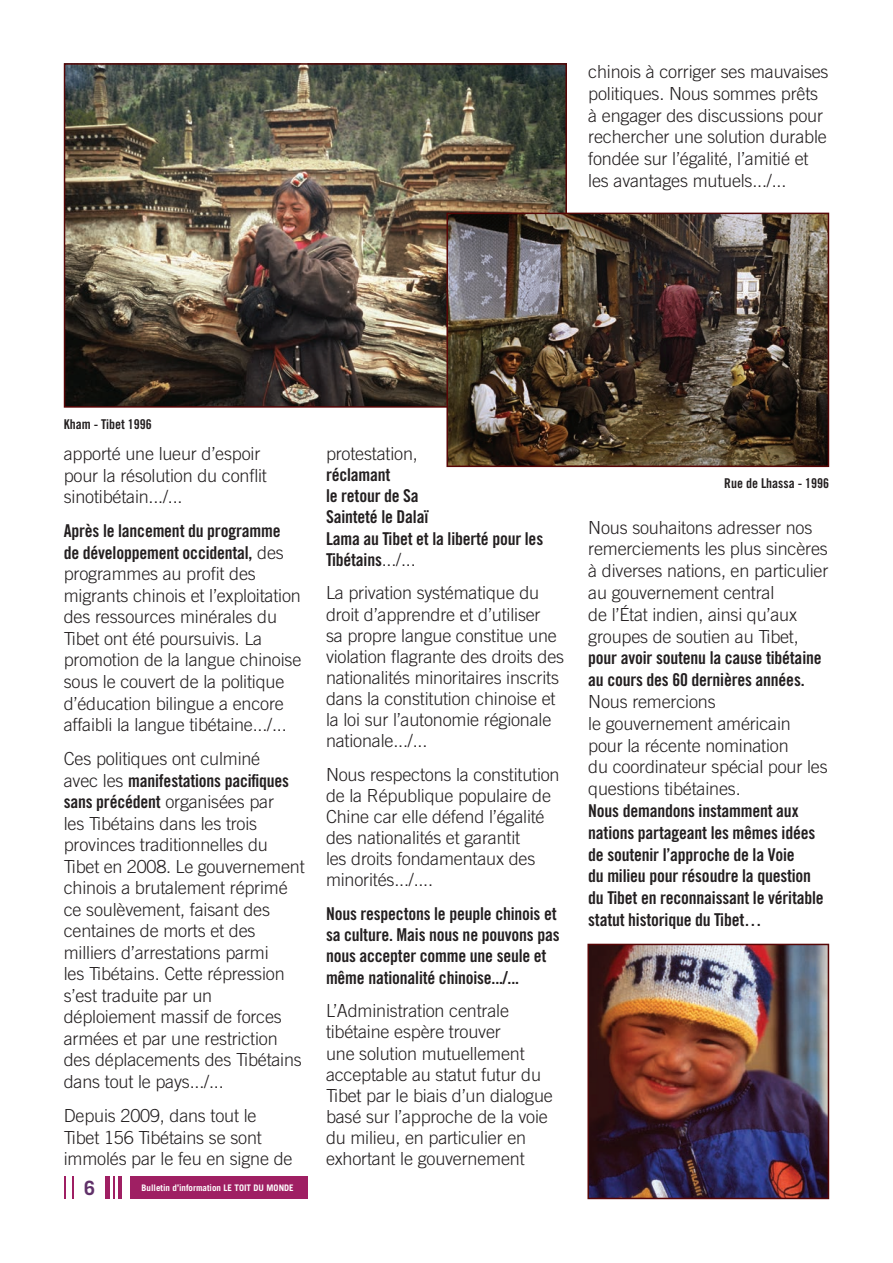
<style>
.page{position:relative;width:893px;height:1263px;background:#fff}
.page>*{position:absolute;margin:0;border:0;box-sizing:border-box;transform-origin:0 0}
.t1{font:700 19.65px "Trade Gothic";color:#603169}
.t2{font:300 18px/21.5px "Trade Gothic";letter-spacing:-.01em;color:#231f20}
.t3{font:17.7px/21.1px "Trade Gothic Bold Cond Twenty";letter-spacing:-.01em;color:#231f20}
.legende{font:13.5px "Trade Gothic Bold Cond Twenty";color:#231f20}
.t4{font:700 9px "Trade Gothic";color:#fff}
.s1{font-family:"Trade Gothic";font-weight:300;font-size:18px}
</style>
<div class="page">
<div style="left:64px;top:1176px;width:244px;height:23px;background:#9f1f63"></div>
<div style="left:122px;top:1174px;width:8px;height:27px;background:#fff"></div>
<hr style="left:70px;top:1174px;width:2px;height:27px;background:#fff">
<hr style="left:110px;top:1174px;width:3px;height:27px;background:#fff">
<hr style="left:67px;top:1174px;width:2px;height:27px;background:#fff">
<hr style="left:115px;top:1174px;width:3px;height:27px;background:#fff">
<div style="left:75px;top:1174px;width:30px;height:27px;background:#fff"></div>
<img style="left:67px;top:66px;width:497px;height:339px">
<div style="left:64px;top:63px;width:503px;height:345px;border:2px solid #570606"></div>
<img style="left:590px;top:947px;width:236px;height:249px">
<div style="left:587px;top:944px;width:242px;height:255px;border:2px solid #570606"></div>
<img style="left:449px;top:216px;width:377px;height:248px">
<div style="left:446px;top:213px;width:383px;height:254px;border:2px solid #570606"></div>
<p class="t2" style="left:588px;top:60px;width:242px">chinois à corriger ses mauvaises politiques. Nous sommes prêts à engager des discussions pour rechercher une solution durable fondée sur l’égalité, l’amitié et les avantages mutuels.../...</p>
<p class="legende" style="left:64px;top:416px;width:89px">Kham - Tibet 1996</p>
<p class="t2" style="left:64px;top:443px;width:205px">apporté une lueur d’espoir pour la résolution du conflit sinotibétain.../...</p>
<p class="t3" style="left:64px;top:520px;width:222px">Après le lancement du programme de développement occidental, <span class="s1">des</span></p>
<p class="t2" style="left:64px;top:563px;width:239px">programmes au profit des migrants chinois et l’exploitation des ressources minérales du<br>Tibet ont été poursuivis. La promotion de la langue chinoise sous le couvert de la politique d’éducation bilingue a encore affaibli la langue tibétaine.../...</p>
<p class="t2" style="left:64px;top:748px;width:198px">Ces politiques ont culminé</p>
<p class="t3" style="left:64px;top:770px;width:227px"><span class="s1">avec les</span> manifestations pacifiques sans précédent <span class="s1">organisées par</span></p>
<p class="t2" style="left:64px;top:812px;width:242px">les Tibétains dans les trois provinces traditionnelles du<br>Tibet en 2008. Le gouvernement chinois a brutalement réprimé ce soulèvement, faisant des centaines de morts et des milliers d’arrestations parmi<br>les Tibétains. Cette répression s’est traduite par un déploiement massif de forces armées et par une restriction des déplacements des Tibétains dans tout le pays.../...</p>
<p class="t2" style="left:64px;top:1105px;width:230px">Depuis 2009, dans tout le<br>Tibet 156 Tibétains se sont immolés par le feu en signe de</p>
<p class="t1" style="left:84px;top:1176px;width:12px">6</p>
<p class="t4" style="left:142px;top:1182px;width:154px">Bulletin d’information LE TOIT DU MONDE</p>
<p class="t2" style="left:326px;top:443px;width:93px">protestation,</p>
<p class="t3" style="left:326px;top:464px;width:219px">réclamant<br>le retour de Sa<br>Sainteté le Dalaï<br>Lama au Tibet et la liberté pour les<br>Tibétains<span class="s1">.../...</span></p>
<p class="t2" style="left:326px;top:582px;width:240px">La privation systématique du droit d’apprendre et d’utiliser<br>sa propre langue constitue une violation flagrante des droits des nationalités minoritaires inscrits dans la constitution chinoise et la loi sur l’autonomie régionale nationale.../...</p>
<p class="t2" style="left:326px;top:764px;width:235px">Nous respectons la constitution de la République populaire de<br>Chine car elle défend l’égalité des nationalités et garantit<br>les droits fondamentaux des minorités.../....</p>
<p class="t3" style="left:326px;top:903px;width:235px">Nous respectons le peuple chinois et sa culture. Mais nous ne pouvons pas nous accepter comme une seule et même nationalité chinoise.../...</p>
<p class="t2" style="left:326px;top:1000px;width:228px">L’Administration centrale tibétaine espère trouver<br>une solution mutuellement acceptable au statut futur du<br>Tibet par le biais d’un dialogue basé sur l’approche de la voie du milieu, en particulier en exhortant le gouvernement</p>
<p class="legende" style="left:724px;top:475px;width:106px">Rue de Lhassa - 1996</p>
<p class="t2" style="left:588px;top:516px;width:242px">Nous souhaitons adresser nos remerciements les plus sincères à diverses nations, en particulier au gouvernement central<br>de l’État indien, ainsi qu’aux groupes de soutien au Tibet,</p>
<p class="t3" style="left:588px;top:647px;width:235px;line-height:21.8px">pour avoir soutenu la cause tibétaine au cours des 60 dernières années.</p>
<p class="t2" style="left:588px;top:690px;width:241px">Nous remercions<br>le gouvernement américain pour la récente nomination<br>du coordinateur spécial pour les questions tibétaines.</p>
<p class="t3" style="left:588px;top:800px;width:237px;line-height:21.8px">Nous demandons instamment aux nations partageant les mêmes idées de soutenir l’approche de la Voie<br>du milieu pour résoudre la question du Tibet en reconnaissant le véritable statut historique du Tibet…</p>
</div>
